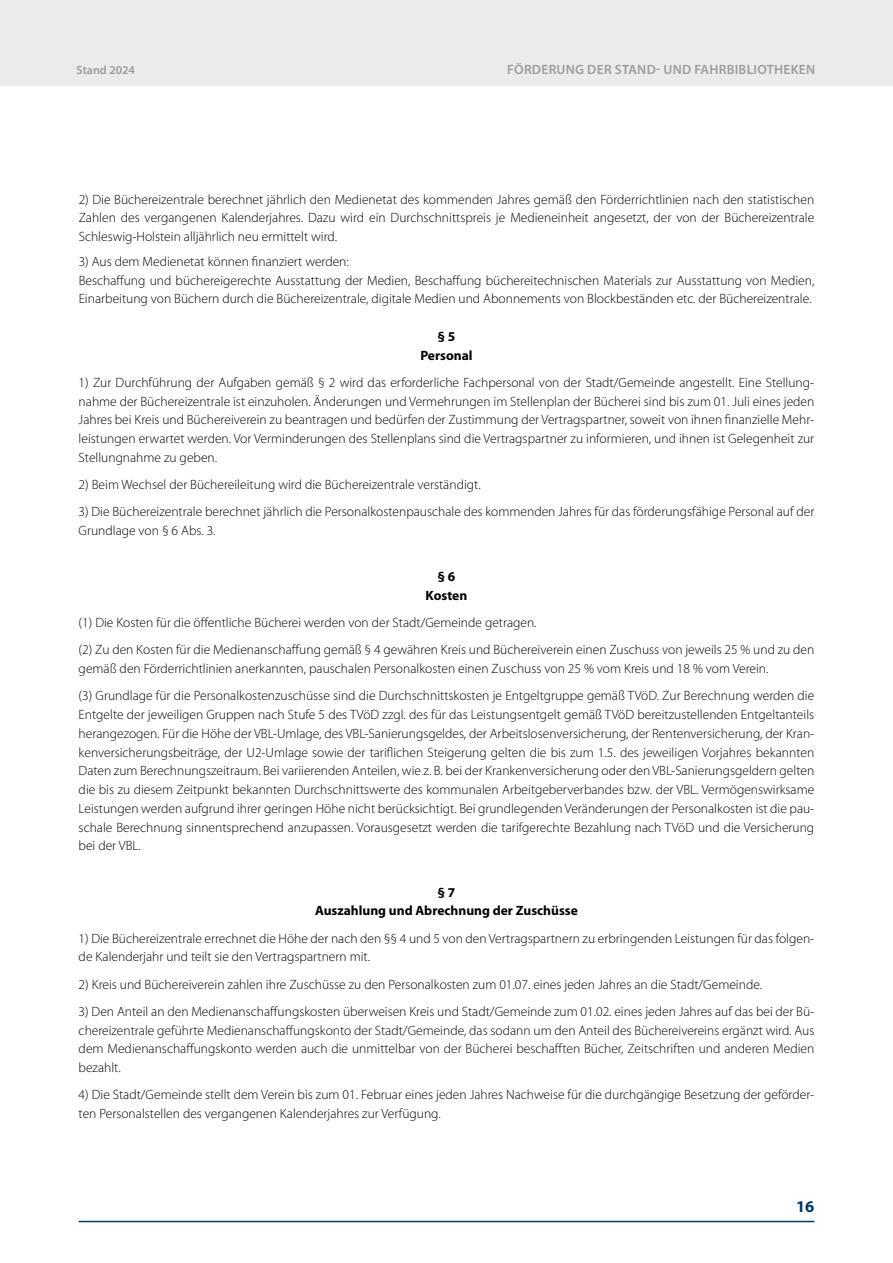
<style>
.page{position:relative;width:893px;height:1263px;background:#fff}
.page>*{position:absolute;margin:0;border:0;box-sizing:border-box;transform-origin:0 0}
.t1{font:700 16.5px "Myriad Pro";color:#003865}
.t2{font:300 13.5px/18.8px "Myriad Pro";color:#000}
.t3{font:700 13.5px/18.8px "Myriad Pro";color:#000;text-align:center}
.t4{font:600 13.5px "Myriad Pro";letter-spacing:.02em;color:#9d9d9c}
.t5{font:600 12px "Myriad Pro";color:#9b9b9a}
</style>
<div class="page">
<div style="left:0;top:0;width:893px;height:86px;background:#ebebeb"></div>
<hr style="left:79px;top:1221px;width:735px;height:1px;background:#003865">
<p class="t5" style="left:77px;top:62px;width:60px">Stand 2024</p>
<p class="t4" style="left:507px;top:61px;width:310px">FÖRDERUNG DER STAND- UND FAHRBIBLIOTHEKEN</p>
<p class="t2" style="left:79px;top:190px;width:737px;text-align:justify">2) Die Büchereizentrale berechnet jährlich den Medienetat des kommenden Jahres gemäß den Förderrichtlinien nach den statistischen Zahlen des vergangenen Kalenderjahres. Dazu wird ein Durchschnittspreis je Medieneinheit angesetzt, der von der Büchereizentrale Schleswig-Holstein alljährlich neu ermittelt wird.</p>
<p class="t2" style="left:79px;top:252px;width:737px">3) Aus dem Medienetat können finanziert werden:<br>Beschaffung und büchereigerechte Ausstattung der Medien, Beschaffung büchereitechnischen Materials zur Ausstattung von Medien,<br>Einarbeitung von Büchern durch die Büchereizentrale, digitale Medien und Abonnements von Blockbeständen etc. der Büchereizentrale.</p>
<p class="t3" style="left:420px;top:326px;width:54px">§ 5<br>Personal</p>
<p class="t2" style="left:79px;top:373px;width:737px;text-align:justify">1) Zur Durchführung der Aufgaben gemäß § 2 wird das erforderliche Fachpersonal von der Stadt/Gemeinde angestellt. Eine Stellung&shy;nahme der Büchereizentrale ist einzuholen. Änderungen und Vermehrungen im Stellenplan der Bücherei sind bis zum 01. Juli eines jeden Jahres bei Kreis und Büchereiverein zu beantragen und bedürfen der Zustimmung der Vertragspartner, soweit von ihnen finanzielle Mehr&shy;leistungen erwartet werden. Vor Verminderungen des Stellenplans sind die Vertragspartner zu informieren, und ihnen ist Gelegenheit zur Stellungnahme zu geben.</p>
<p class="t2" style="left:79px;top:475px;width:404px">2) Beim Wechsel der Büchereileitung wird die Büchereizentrale verständigt.</p>
<p class="t2" style="left:79px;top:502px;width:737px">3) Die Büchereizentrale berechnet jährlich die Personalkostenpauschale des kommenden Jahres für das förderungsfähige Personal auf der<br>Grundlage von § 6 Abs. 3.</p>
<p class="t3" style="left:426px;top:567px;width:43px">§ 6<br>Kosten</p>
<p class="t2" style="left:79px;top:609px;width:737px;line-height:27.3px">(1) Die Kosten für die öffentliche Bücherei werden von der Stadt/Gemeinde getragen.<br>(2) Zu den Kosten für die Medienanschaffung gemäß § 4 gewähren Kreis und Büchereiverein einen Zuschuss von jeweils 25 % und zu den</p>
<p class="t2" style="left:79px;top:655px;width:737px;line-height:27.3px">gemäß den Förderrichtlinien anerkannten, pauschalen Personalkosten einen Zuschuss von 25 % vom Kreis und 18 % vom Verein.<br>(3) Grundlage für die Personalkostenzuschüsse sind die Durchschnittskosten je Entgeltgruppe gemäß TVöD. Zur Berechnung werden die</p>
<p class="t2" style="left:79px;top:705px;width:737px;text-align:justify">Entgelte der jeweiligen Gruppen nach Stufe 5 des TVöD zzgl. des für das Leistungsentgelt gemäß TVöD bereitzustellenden Entgeltanteils herangezogen. Für die Höhe der VBL-Umlage, des VBL-Sanierungsgeldes, der Arbeitslosenversicherung, der Rentenversicherung, der Kran&shy;kenversicherungsbeiträge, der U2-Umlage sowie der tariflichen Steigerung gelten die bis zum 1.5. des jeweiligen Vorjahres bekannten Daten zum Berechnungszeitraum. Bei variierenden Anteilen, wie z. B. bei der Krankenversicherung oder den VBL-Sanierungsgeldern gelten die bis zu diesem Zeitpunkt bekannten Durchschnittswerte des kommunalen Arbeitgeberverbandes bzw. der VBL. Vermögenswirksame Leistungen werden aufgrund ihrer geringen Höhe nicht berücksichtigt. Bei grundlegenden Veränderungen der Personalkosten ist die pau&shy;schale Berechnung sinnentsprechend anzupassen. Vorausgesetzt werden die tarifgerechte Bezahlung nach TVöD und die Versicherung bei der VBL.</p>
<p class="t3" style="left:315px;top:882px;width:264px">§ 7<br>Auszahlung und Abrechnung der Zuschüsse</p>
<p class="t2" style="left:79px;top:928px;width:737px">1) Die Büchereizentrale errechnet die Höhe der nach den §§ 4 und 5 von den Vertragspartnern zu erbringenden Leistungen für das folgen&shy;de Kalenderjahr und teilt sie den Vertragspartnern mit.</p>
<p class="t2" style="left:79px;top:974px;width:685px">2) Kreis und Büchereiverein zahlen ihre Zuschüsse zu den Personalkosten zum 01.07. eines jeden Jahres an die Stadt/Gemeinde.</p>
<p class="t2" style="left:79px;top:1002px;width:737px;text-align:justify">3) Den Anteil an den Medienanschaffungskosten überweisen Kreis und Stadt/Gemeinde zum 01.02. eines jeden Jahres auf das bei der Bü&shy;chereizentrale geführte Medienanschaffungskonto der Stadt/Gemeinde, das sodann um den Anteil des Büchereivereins ergänzt wird. Aus dem Medienanschaffungskonto werden auch die unmittelbar von der Bücherei beschafften Bücher, Zeitschriften und anderen Medien bezahlt.</p>
<p class="t2" style="left:79px;top:1085px;width:737px">4) Die Stadt/Gemeinde stellt dem Verein bis zum 01. Februar eines jeden Jahres Nachweise für die durchgängige Besetzung der geförder&shy;ten Personalstellen des vergangenen Kalenderjahres zur Verfügung.</p>
<p class="t1" style="left:796px;top:1195px;width:20px">16</p>
</div>
